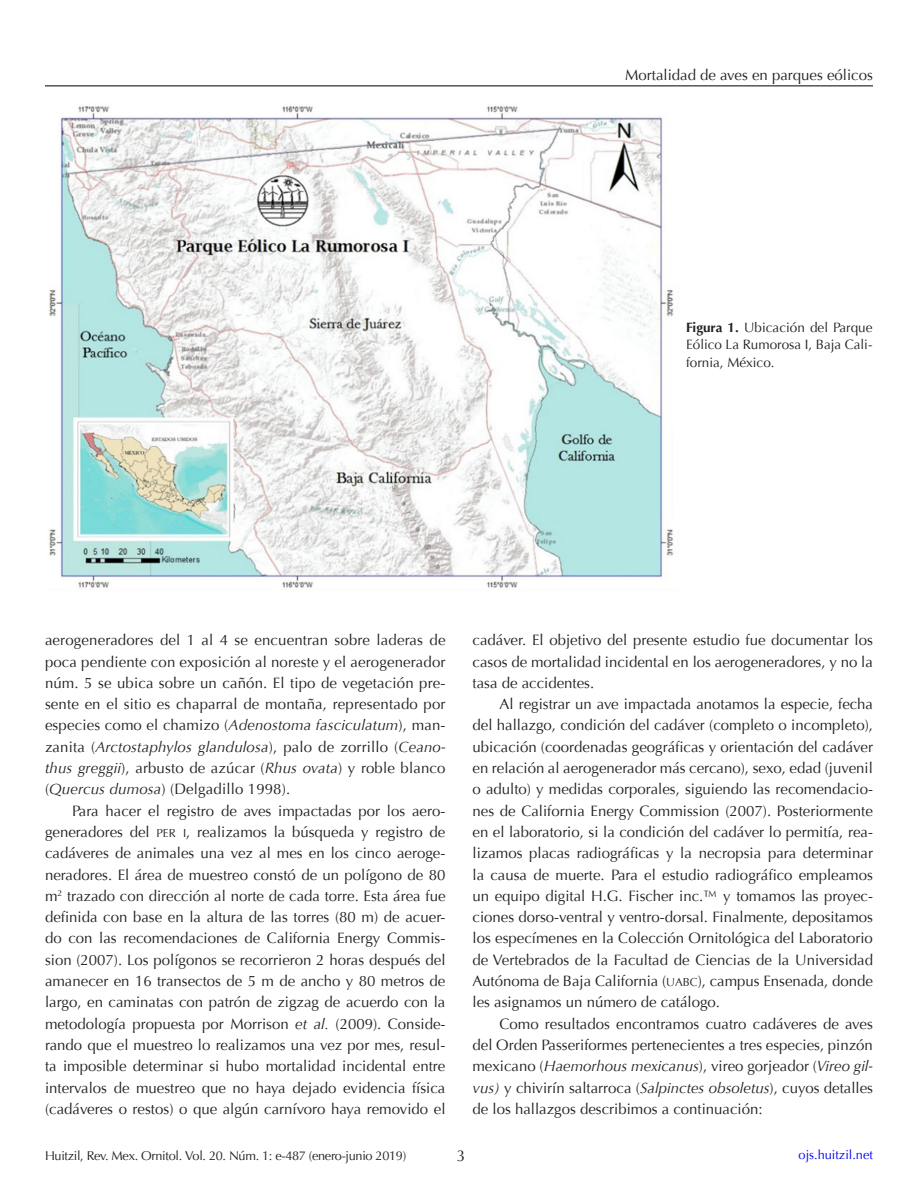
<style>
.page{position:relative;width:918px;height:1188px;background:#fff}
.page>*{position:absolute;margin:0;border:0;box-sizing:border-box;transform-origin:0 0}
.t1{font:15.75px "Optima";color:#231f20}
.texto_sangría{font:15px/21.3px "Optima";color:#231f20;text-align:justify}
.pies_de_figura{font:13.5px/17.2px "Optima";color:#231f20;text-align:justify}
.t2{font:12.75px "Optima";letter-spacing:-.025em;color:#231f20}
.t3{font:12.75px "Optima";color:#00f}
.s1{font-weight:700}
.s2{font-style:italic}
.s3{font-size:11.55px}
</style>
<div class="page">
<hr style="left:45px;top:86px;width:828px;height:1px;background:#000">
<img style="left:49px;top:106px;width:625px;height:482px">
<p class="texto_sangría" style="left:625px;top:65px;width:249px">Mortalidad de aves en parques eólicos</p>
<p class="pies_de_figura" style="left:686px;top:319px;width:188px"><span class="s1">Figura 1.</span> Ubicación del Parque Eólico La Rumorosa I, Baja Cali&shy;fornia, México.</p>
<p class="texto_sangría" style="left:45px;top:630px;width:402px">aerogeneradores del 1 al 4 se encuentran sobre laderas de poca pendiente con exposición al noreste y el aerogenerador núm. 5 se ubica sobre un cañón. El tipo de vegetación pre&shy;sente en el sitio es chaparral de montaña, representado por especies como el chamizo (<span class="s2">Adenostoma fasciculatum</span>), man&shy;zanita (<span class="s2">Arctostaphylos glandulosa</span>), palo de zorrillo (<span class="s2">Ceano&shy;thus greggii</span>), arbusto de azúcar (<span class="s2">Rhus ovata</span>) y roble blanco (<span class="s2">Quercus dumosa</span>) (Delgadillo 1998).</p>
<p class="texto_sangría" style="left:45px;top:800px;width:402px;text-indent:27px">Para hacer el registro de aves impactadas por los aero&shy;generadores del <span class="s3">PER I</span>, realizamos la búsqueda y registro de cadáveres de animales una vez al mes en los cinco aeroge&shy;neradores. El área de muestreo constó de un polígono de 80 m<sup>2</sup> trazado con dirección al norte de cada torre. Esta área fue definida con base en la altura de las torres (80 m) de acuer&shy;do con las recomendaciones de California Energy Commis&shy;sion (2007). Los polígonos se recorrieron 2 horas después del amanecer en 16 transectos de 5 m de ancho y 80 metros de largo, en caminatas con patrón de zigzag de acuerdo con la metodología propuesta por Morrison <span class="s2">et al.</span> (2009). Conside&shy;rando que el muestreo lo realizamos una vez por mes, resul&shy;ta imposible determinar si hubo mortalidad incidental entre intervalos de muestreo que no haya dejado evidencia física (cadáveres o restos) o que algún carnívoro haya removido el</p>
<p class="texto_sangría" style="left:472px;top:630px;width:402px">cadáver. El objetivo del presente estudio fue documentar los casos de mortalidad incidental en los aerogeneradores, y no la tasa de accidentes.</p>
<p class="texto_sangría" style="left:472px;top:694px;width:402px;text-indent:27px">Al registrar un ave impactada anotamos la especie, fecha del hallazgo, condición del cadáver (completo o incompleto), ubicación (coordenadas geográficas y orientación del cadáver en relación al aerogenerador más cercano), sexo, edad (juvenil o adulto) y medidas corporales, siguiendo las recomendacio&shy;nes de California Energy Commission (2007). Posteriormente en el laboratorio, si la condición del cadáver lo permitía, rea&shy;lizamos placas radiográficas y la necropsia para determinar la causa de muerte. Para el estudio radiográfico empleamos un equipo digital H.G. Fischer inc.™ y tomamos las proyec&shy;ciones dorso-ventral y ventro-dorsal. Finalmente, depositamos los especímenes en la Colección Ornitológica del Laboratorio de Vertebrados de la Facultad de Ciencias de la Universidad Autónoma de Baja California (<span class="s3">UABC</span>), campus Ensenada, donde les asignamos un número de catálogo.</p>
<p class="texto_sangría" style="left:472px;top:1013px;width:402px;text-indent:27px">Como resultados encontramos cuatro cadáveres de aves del Orden Passeriformes pertenecientes a tres especies, pinzón mexicano (<span class="s2">Haemorhous mexicanus</span>), vireo gorjeador (<span class="s2">Vireo gil&shy;vus)</span> y chivirín saltarroca (<span class="s2">Salpinctes obsoletus</span>), cuyos detalles de los hallazgos describimos a continuación:</p>
<p class="t2" style="left:45px;top:1148px;width:363px">Huitzil, Rev. Mex. Ornitol. Vol. 20. Núm. 1: e-487 (enero-junio 2019)</p>
<p class="t1" style="left:457px;top:1147px;width:10px">3</p>
<p class="t3" style="left:799px;top:1147px;width:76px">ojs.huitzil.net</p>
</div>
